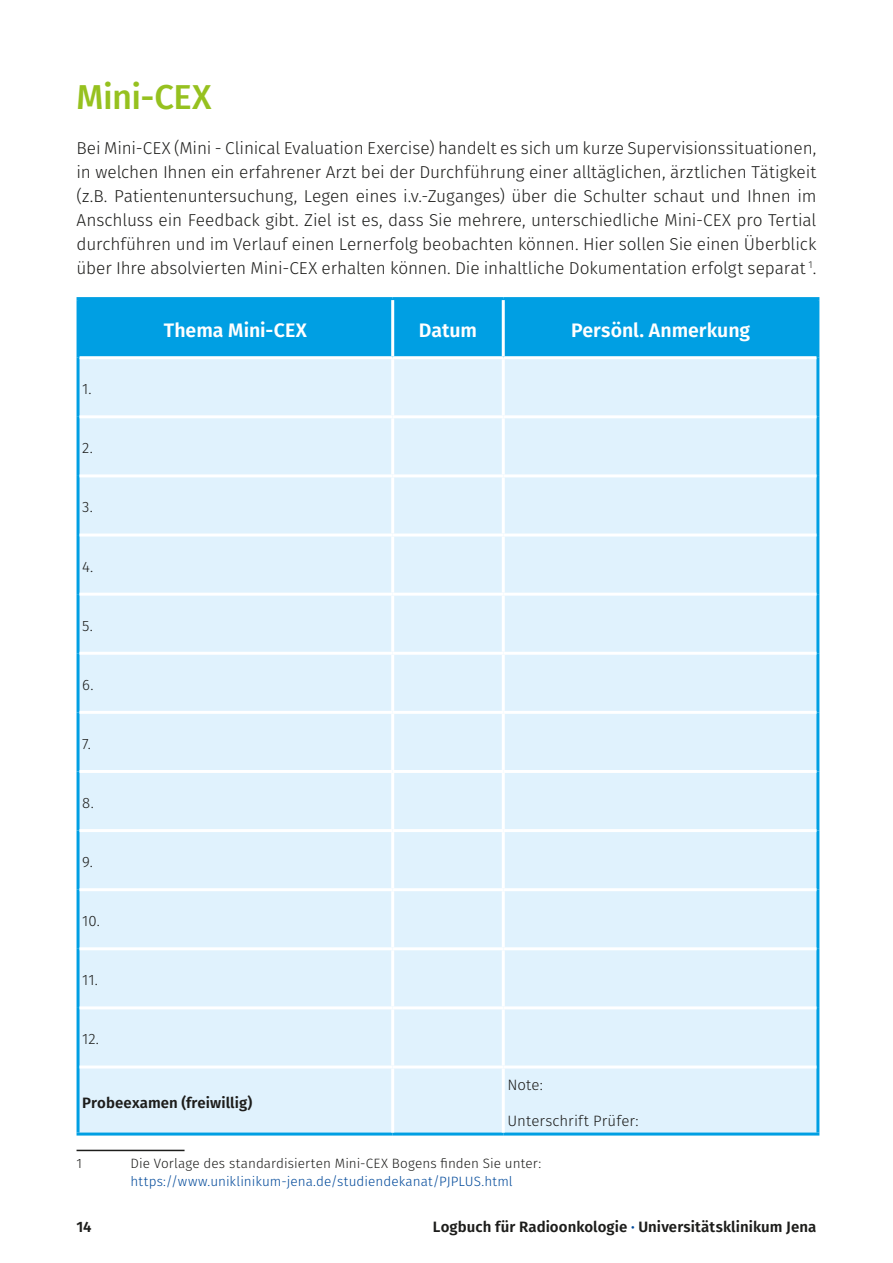
<style>
.page{position:relative;width:893px;height:1263px;background:#fff}
.page>*{position:absolute;margin:0;border:0;box-sizing:border-box;transform-origin:0 0}
.t1{font:500 34.5px "Fira Sans";letter-spacing:-.02em;color:#96c11f}
.t2{font:600 19.5px "Fira Sans";letter-spacing:-.005em;color:#fff}
.t3{font:300 17.25px/24px "Fira Sans";letter-spacing:-.005em;color:#1d1d1b;text-align:justify}
.t4{font:600 15px "Fira Sans";letter-spacing:.005em;color:#1d1d1b}
.t5{font:300 15px "Fira Sans";letter-spacing:.005em;color:#1d1d1b}
.t6{font:300 13.5px "Fira Sans";letter-spacing:.005em;color:#1d1d1b}
.t7{font:300 13.5px "Fira Sans";letter-spacing:.005em;color:#00499a}
.s1{color:#00499a}
</style>
<div class="page">
<div style="left:80px;top:300px;width:736px;height:56px;background:#009fe3"></div>
<div style="left:80px;top:359px;width:736px;height:773px;background:#e0f2fd"></div>
<hr style="left:77px;top:297px;width:316px;height:3px;background:#009fe3">
<hr style="left:77px;top:300px;width:3px;height:58px;background:#009fe3">
<hr style="left:393px;top:297px;width:110px;height:3px;background:#009fe3">
<hr style="left:503px;top:297px;width:316px;height:3px;background:#009fe3">
<hr style="left:816px;top:300px;width:3px;height:58px;background:#009fe3">
<hr style="left:77px;top:358px;width:3px;height:59px;background:#009fe3">
<hr style="left:816px;top:358px;width:3px;height:59px;background:#009fe3">
<hr style="left:77px;top:417px;width:3px;height:59px;background:#009fe3">
<hr style="left:816px;top:417px;width:3px;height:59px;background:#009fe3">
<hr style="left:77px;top:476px;width:3px;height:59px;background:#009fe3">
<hr style="left:816px;top:476px;width:3px;height:59px;background:#009fe3">
<hr style="left:77px;top:535px;width:3px;height:59px;background:#009fe3">
<hr style="left:816px;top:535px;width:3px;height:59px;background:#009fe3">
<hr style="left:77px;top:594px;width:3px;height:59px;background:#009fe3">
<hr style="left:816px;top:594px;width:3px;height:59px;background:#009fe3">
<hr style="left:77px;top:653px;width:3px;height:59px;background:#009fe3">
<hr style="left:816px;top:653px;width:3px;height:59px;background:#009fe3">
<hr style="left:77px;top:712px;width:3px;height:59px;background:#009fe3">
<hr style="left:816px;top:712px;width:3px;height:59px;background:#009fe3">
<hr style="left:77px;top:771px;width:3px;height:59px;background:#009fe3">
<hr style="left:816px;top:771px;width:3px;height:59px;background:#009fe3">
<hr style="left:77px;top:830px;width:3px;height:60px;background:#009fe3">
<hr style="left:816px;top:830px;width:3px;height:60px;background:#009fe3">
<hr style="left:77px;top:890px;width:3px;height:59px;background:#009fe3">
<hr style="left:816px;top:890px;width:3px;height:59px;background:#009fe3">
<hr style="left:77px;top:949px;width:3px;height:59px;background:#009fe3">
<hr style="left:816px;top:949px;width:3px;height:59px;background:#009fe3">
<hr style="left:77px;top:1008px;width:3px;height:59px;background:#009fe3">
<hr style="left:816px;top:1008px;width:3px;height:59px;background:#009fe3">
<hr style="left:77px;top:1067px;width:3px;height:65px;background:#009fe3">
<hr style="left:816px;top:1067px;width:3px;height:65px;background:#009fe3">
<hr style="left:77px;top:1132px;width:316px;height:3px;background:#009fe3">
<hr style="left:393px;top:1132px;width:110px;height:3px;background:#009fe3">
<hr style="left:503px;top:1132px;width:316px;height:3px;background:#009fe3">
<hr style="left:391px;top:300px;width:3px;height:56px;background:#fff">
<hr style="left:502px;top:300px;width:3px;height:56px;background:#fff">
<hr style="left:391px;top:359px;width:3px;height:56px;background:#fff">
<hr style="left:502px;top:359px;width:3px;height:56px;background:#fff">
<hr style="left:80px;top:415px;width:313px;height:3px;background:#fff">
<hr style="left:393px;top:415px;width:110px;height:3px;background:#fff">
<hr style="left:391px;top:418px;width:3px;height:56px;background:#fff">
<hr style="left:503px;top:415px;width:313px;height:3px;background:#fff">
<hr style="left:502px;top:418px;width:3px;height:56px;background:#fff">
<hr style="left:80px;top:474px;width:313px;height:3px;background:#fff">
<hr style="left:393px;top:474px;width:110px;height:3px;background:#fff">
<hr style="left:391px;top:477px;width:3px;height:56px;background:#fff">
<hr style="left:503px;top:474px;width:313px;height:3px;background:#fff">
<hr style="left:502px;top:477px;width:3px;height:56px;background:#fff">
<hr style="left:80px;top:533px;width:313px;height:3px;background:#fff">
<hr style="left:393px;top:533px;width:110px;height:3px;background:#fff">
<hr style="left:391px;top:536px;width:3px;height:57px;background:#fff">
<hr style="left:503px;top:533px;width:313px;height:3px;background:#fff">
<hr style="left:502px;top:536px;width:3px;height:57px;background:#fff">
<hr style="left:80px;top:593px;width:313px;height:3px;background:#fff">
<hr style="left:393px;top:593px;width:110px;height:3px;background:#fff">
<hr style="left:391px;top:596px;width:3px;height:56px;background:#fff">
<hr style="left:503px;top:593px;width:313px;height:3px;background:#fff">
<hr style="left:502px;top:596px;width:3px;height:56px;background:#fff">
<hr style="left:80px;top:652px;width:313px;height:3px;background:#fff">
<hr style="left:393px;top:652px;width:110px;height:3px;background:#fff">
<hr style="left:391px;top:655px;width:3px;height:56px;background:#fff">
<hr style="left:503px;top:652px;width:313px;height:3px;background:#fff">
<hr style="left:502px;top:655px;width:3px;height:56px;background:#fff">
<hr style="left:80px;top:711px;width:313px;height:3px;background:#fff">
<hr style="left:393px;top:711px;width:110px;height:3px;background:#fff">
<hr style="left:391px;top:714px;width:3px;height:56px;background:#fff">
<hr style="left:503px;top:711px;width:313px;height:3px;background:#fff">
<hr style="left:502px;top:714px;width:3px;height:56px;background:#fff">
<hr style="left:80px;top:770px;width:313px;height:3px;background:#fff">
<hr style="left:393px;top:770px;width:110px;height:3px;background:#fff">
<hr style="left:391px;top:773px;width:3px;height:56px;background:#fff">
<hr style="left:503px;top:770px;width:313px;height:3px;background:#fff">
<hr style="left:502px;top:773px;width:3px;height:56px;background:#fff">
<hr style="left:80px;top:829px;width:313px;height:3px;background:#fff">
<hr style="left:393px;top:829px;width:110px;height:3px;background:#fff">
<hr style="left:391px;top:832px;width:3px;height:56px;background:#fff">
<hr style="left:503px;top:829px;width:313px;height:3px;background:#fff">
<hr style="left:502px;top:832px;width:3px;height:56px;background:#fff">
<hr style="left:80px;top:888px;width:313px;height:3px;background:#fff">
<hr style="left:393px;top:888px;width:110px;height:3px;background:#fff">
<hr style="left:391px;top:891px;width:3px;height:56px;background:#fff">
<hr style="left:503px;top:888px;width:313px;height:3px;background:#fff">
<hr style="left:502px;top:891px;width:3px;height:56px;background:#fff">
<hr style="left:80px;top:947px;width:313px;height:3px;background:#fff">
<hr style="left:393px;top:947px;width:110px;height:3px;background:#fff">
<hr style="left:391px;top:950px;width:3px;height:56px;background:#fff">
<hr style="left:503px;top:947px;width:313px;height:3px;background:#fff">
<hr style="left:502px;top:950px;width:3px;height:56px;background:#fff">
<hr style="left:80px;top:1006px;width:313px;height:3px;background:#fff">
<hr style="left:393px;top:1006px;width:110px;height:3px;background:#fff">
<hr style="left:391px;top:1009px;width:3px;height:56px;background:#fff">
<hr style="left:503px;top:1006px;width:313px;height:3px;background:#fff">
<hr style="left:502px;top:1009px;width:3px;height:56px;background:#fff">
<hr style="left:80px;top:1065px;width:313px;height:3px;background:#fff">
<hr style="left:393px;top:1065px;width:110px;height:3px;background:#fff">
<hr style="left:391px;top:1068px;width:3px;height:64px;background:#fff">
<hr style="left:503px;top:1065px;width:313px;height:3px;background:#fff">
<hr style="left:502px;top:1068px;width:3px;height:64px;background:#fff">
<hr style="left:77px;top:1150px;width:108px;height:1px;background:#1d1d1b">
<h1 class="t1" style="left:77px;top:69px;width:136px">Mini-CEX</h1>
<p class="t3" style="left:77px;top:136px;width:741px">Bei Mini-CEX (Mini - Clinical Evaluation Exercise) handelt es sich um kurze Supervisionssituationen, in welchen Ihnen ein erfahrener Arzt bei der Durchführung einer alltäglichen, ärztlichen Tätigkeit (z.B. Patientenuntersuchung, Legen eines i.v.-Zuganges) über die Schulter schaut und Ihnen im Anschluss ein Feedback gibt. Ziel ist es, dass Sie mehrere, unterschiedliche Mini-CEX pro Tertial durchführen und im Verlauf einen Lernerfolg beobachten können. Hier sollen Sie einen Überblick über Ihre absolvierten Mini-CEX erhalten können. Die inhaltliche Dokumentation erfolgt separat <sup>1</sup>.</p>
<p class="t5" style="left:82px;top:378px;width:9px">1.</p>
<p class="t5" style="left:82px;top:437px;width:10px">2.</p>
<p class="t5" style="left:82px;top:497px;width:10px">3.</p>
<p class="t5" style="left:82px;top:556px;width:11px">4.</p>
<p class="t5" style="left:82px;top:615px;width:11px">5.</p>
<p class="t5" style="left:82px;top:674px;width:11px">6.</p>
<p class="t5" style="left:82px;top:733px;width:9px">7.</p>
<p class="t5" style="left:82px;top:792px;width:11px">8.</p>
<p class="t5" style="left:82px;top:851px;width:10px">9.</p>
<p class="t5" style="left:82px;top:910px;width:17px">10.</p>
<p class="t5" style="left:82px;top:969px;width:15px">11.</p>
<p class="t5" style="left:82px;top:1028px;width:17px">12.</p>
<p class="t2" style="left:164px;top:314px;width:144px">Thema Mini-CEX</p>
<p class="t2" style="left:419px;top:314px;width:60px">Datum</p>
<p class="t2" style="left:571px;top:314px;width:181px">Persönl. Anmerkung</p>
<p class="t4" style="left:82px;top:1090px;width:172px">Probeexamen (freiwillig)</p>
<p class="t5" style="left:507px;top:1074px;width:37px">Note:</p>
<p class="t5" style="left:507px;top:1110px;width:133px">Unterschrift Prüfer:</p>
<p class="t6" style="left:77px;top:1154px;width:7px">1</p>
<p class="t6" style="left:131px;top:1154px;width:412px">Die Vorlage des standardisierten Mini-CEX Bogens finden Sie unter:</p>
<p class="t7" style="left:131px;top:1172px;width:384px">https://www.uniklinikum-jena.de/studiendekanat/PJPLUS.html</p>
<p class="t4" style="left:77px;top:1214px;width:17px">14</p>
<p class="t4" style="left:433px;top:1214px;width:385px">Logbuch für Radioonkologie <span class="s1">·</span> Universitätsklinikum Jena</p>
</div>
